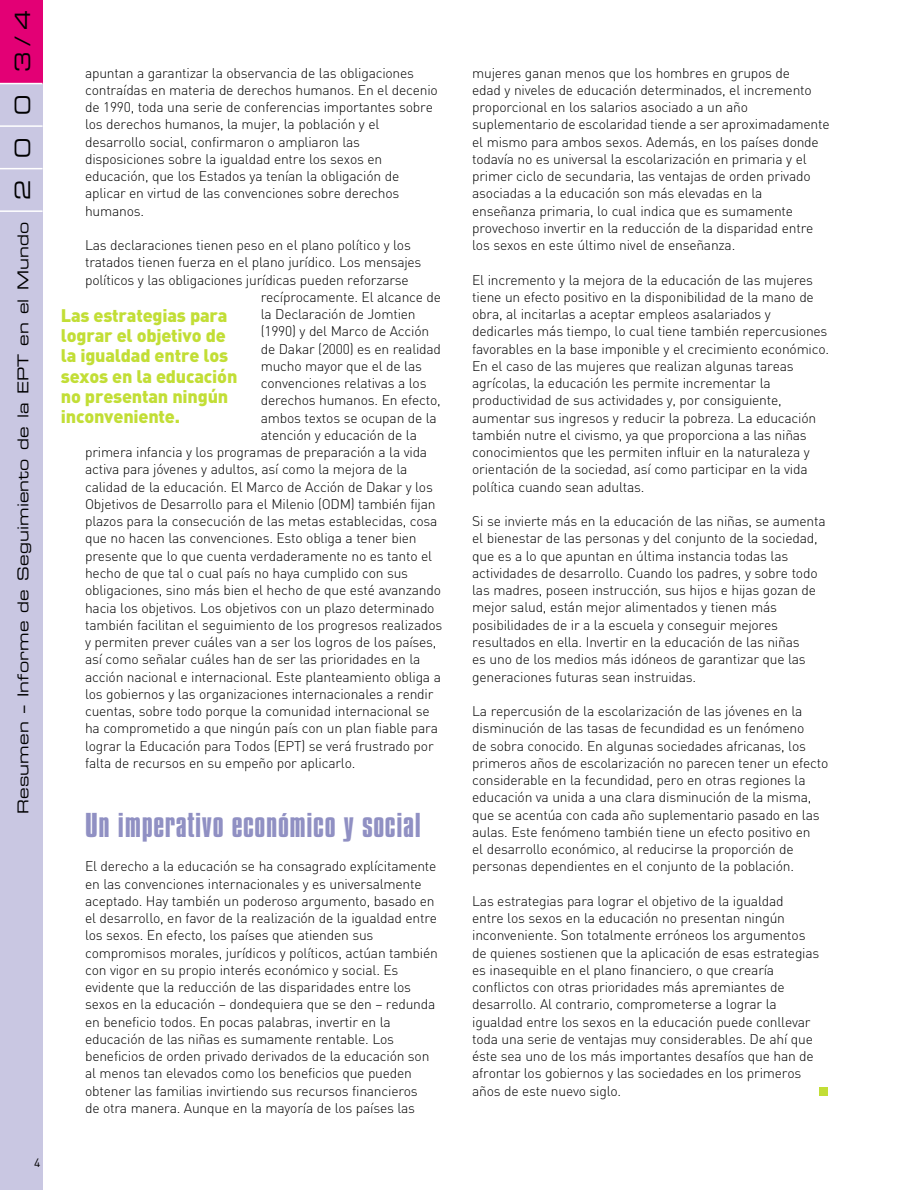
<style>
.page{position:relative;width:914px;height:1190px;background:#fff}
.page>*{position:absolute;margin:0;border:0;box-sizing:border-box;transform-origin:0 0}
.t1{font:29.7px "Compacta BT";letter-spacing:.02em;color:#9090c3;scale:1.11 1}
.t2{font:21px "Eurostile Extended Two";color:#000}
.t3{font:900 18px/20.2px "DIN";letter-spacing:-.01em;color:#c2de36}
.t4{font:15px "Eurostile Extended Two";letter-spacing:.01em;color:#000}
.t5{font:300 13.8px/17.2px "DIN";letter-spacing:-.015em;color:#000}
.t6{font:12px "DIN";color:#000}
</style>
<div class="page">
<div style="left:0;top:84px;width:43px;height:1105px;background:#c9c7e2"></div>
<div style="left:0;top:0;width:43px;height:84px;background:#e30075"></div>
<hr style="left:0;top:210px;width:43px;height:2px;background:#fff">
<hr style="left:0;top:168px;width:43px;height:1px;background:#fff">
<hr style="left:0;top:125px;width:43px;height:2px;background:#fff">
<hr style="left:0;top:83px;width:43px;height:1px;background:#fff">
<div style="left:819px;top:1087px;width:9px;height:8px;background:#c2de36"></div>
<h2 class="t2" style="left:15px;top:72px;width:64px;rotate:-90deg">3 / 4</h2>
<h2 class="t2" style="left:15px;top:115px;width:22px;rotate:-90deg">0</h2>
<h2 class="t2" style="left:15px;top:157px;width:22px;rotate:-90deg">0</h2>
<h2 class="t2" style="left:15px;top:200px;width:22px;rotate:-90deg">2</h2>
<p class="t4" style="left:17px;top:813px;width:593px;rotate:-90deg">Resumen – Informe de Seguimiento de la EPT en el Mundo</p>
<p class="t6" style="left:34px;top:1158px;width:8px">4</p>
<p class="t5" style="left:85px;top:66px;width:354px">apuntan a garantizar la observancia de las obligaciones contraídas en materia de derechos humanos. En el decenio de 1990, toda una serie de conferencias importantes sobre los derechos humanos, la mujer, la población y el desarrollo social, confirmaron o ampliaron las disposiciones sobre la igualdad entre los sexos en educación, que los Estados ya tenían la obligación de aplicar en virtud de las convenciones sobre derechos humanos.</p>
<p class="t5" style="left:85px;top:238px;width:327px">Las declaraciones tienen peso en el plano político y los</p>
<p class="t5" style="left:85px;top:255px;width:338px">tratados tienen fuerza en el plano jurídico. Los mensajes</p>
<p class="t5" style="left:85px;top:273px;width:325px">políticos y las obligaciones jurídicas pueden reforzarse</p>
<p class="t5" style="left:261px;top:290px;width:182px">recíprocamente. El alcance de</p>
<p class="t5" style="left:261px;top:307px;width:156px">la Declaración de Jomtien</p>
<p class="t5" style="left:261px;top:324px;width:170px">(1990) y del Marco de Acción</p>
<p class="t5" style="left:261px;top:342px;width:182px">de Dakar (2000) es en realidad</p>
<p class="t5" style="left:261px;top:359px;width:163px">mucho mayor que el de las</p>
<p class="t5" style="left:261px;top:376px;width:167px">convenciones relativas a los</p>
<p class="t5" style="left:261px;top:393px;width:181px">derechos humanos. En efecto,</p>
<p class="t5" style="left:261px;top:411px;width:178px">ambos textos se ocupan de la</p>
<p class="t5" style="left:261px;top:428px;width:158px">atención y educación de la</p>
<p class="t5" style="left:85px;top:445px;width:343px">primera infancia y los programas de preparación a la vida</p>
<p class="t5" style="left:85px;top:462px;width:324px">activa para jóvenes y adultos, así como la mejora de la</p>
<p class="t5" style="left:85px;top:480px;width:349px">calidad de la educación. El Marco de Acción de Dakar y los</p>
<p class="t5" style="left:85px;top:497px;width:352px">Objetivos de Desarrollo para el Milenio (ODM) también fijan</p>
<p class="t5" style="left:85px;top:514px;width:354px">plazos para la consecución de las metas establecidas, cosa</p>
<p class="t5" style="left:85px;top:531px;width:333px">que no hacen las convenciones. Esto obliga a tener bien</p>
<p class="t5" style="left:85px;top:549px;width:349px">presente que lo que cuenta verdaderamente no es tanto el</p>
<p class="t5" style="left:85px;top:566px;width:324px">hecho de que tal o cual país no haya cumplido con sus</p>
<p class="t5" style="left:85px;top:583px;width:357px">obligaciones, sino más bien el hecho de que esté avanzando</p>
<p class="t5" style="left:85px;top:600px;width:351px">hacia los objetivos. Los objetivos con un plazo determinado</p>
<p class="t5" style="left:85px;top:618px;width:359px">también facilitan el seguimiento de los progresos realizados</p>
<p class="t5" style="left:85px;top:635px;width:353px">y permiten prever cuáles van a ser los logros de los países,</p>
<p class="t5" style="left:85px;top:652px;width:337px">así como señalar cuáles han de ser las prioridades en la</p>
<p class="t5" style="left:85px;top:669px;width:357px">acción nacional e internacional. Este planteamiento obliga a</p>
<p class="t5" style="left:85px;top:687px;width:350px">los gobiernos y las organizaciones internacionales a rendir</p>
<p class="t5" style="left:85px;top:704px;width:346px">cuentas, sobre todo porque la comunidad internacional se</p>
<p class="t5" style="left:85px;top:721px;width:354px">ha comprometido a que ningún país con un plan fiable para</p>
<p class="t5" style="left:85px;top:738px;width:350px">lograr la Educación para Todos (EPT) se verá frustrado por</p>
<p class="t5" style="left:85px;top:756px;width:272px">falta de recursos en su empeño por aplicarlo.</p>
<h3 class="t3" style="left:61px;top:307px;width:178px">Las estrategias para lograr el objetivo de la igualdad entre los sexos en la educación no presentan ningún inconveniente.</h3>
<h1 class="t1" style="left:85px;top:812px;width:304px">Un imperativo económico y social</h1>
<p class="t5" style="left:85px;top:859px;width:354px">El derecho a la educación se ha consagrado explícitamente en las convenciones internacionales y es universalmente aceptado. Hay también un poderoso argumento, basado en el desarrollo, en favor de la realización de la igualdad entre los sexos. En efecto, los países que atienden sus compromisos morales, jurídicos y políticos, actúan también con vigor en su propio interés económico y social. Es evidente que la reducción de las disparidades entre los sexos en la educación – dondequiera que se den – redunda en beneficio todos. En pocas palabras, invertir en la educación de las niñas es sumamente rentable. Los beneficios de orden privado derivados de la educación son al menos tan elevados como los beneficios que pueden obtener las familias invirtiendo sus recursos financieros<br>de otra manera. Aunque en la mayoría de los países las</p>
<p class="t5" style="left:472px;top:66px;width:359px">mujeres ganan menos que los hombres en grupos de<br>edad y niveles de educación determinados, el incremento proporcional en los salarios asociado a un año suplementario de escolaridad tiende a ser aproximadamente el mismo para ambos sexos. Además, en los países donde todavía no es universal la escolarización en primaria y el primer ciclo de secundaria, las ventajas de orden privado asociadas a la educación son más elevadas en la enseñanza primaria, lo cual indica que es sumamente provechoso invertir en la reducción de la disparidad entre los sexos en este último nivel de enseñanza.</p>
<p class="t5" style="left:472px;top:273px;width:358px">El incremento y la mejora de la educación de las mujeres tiene un efecto positivo en la disponibilidad de la mano de obra, al incitarlas a aceptar empleos asalariados y dedicarles más tiempo, lo cual tiene también repercusiones favorables en la base imponible y el crecimiento económico.<br>En el caso de las mujeres que realizan algunas tareas agrícolas, la educación les permite incrementar la productividad de sus actividades y, por consiguiente, aumentar sus ingresos y reducir la pobreza. La educación también nutre el civismo, ya que proporciona a las niñas conocimientos que les permiten influir en la naturaleza y orientación de la sociedad, así como participar en la vida política cuando sean adultas.</p>
<p class="t5" style="left:472px;top:514px;width:355px">Si se invierte más en la educación de las niñas, se aumenta el bienestar de las personas y del conjunto de la sociedad, que es a lo que apuntan en última instancia todas las actividades de desarrollo. Cuando los padres, y sobre todo las madres, poseen instrucción, sus hijos e hijas gozan de mejor salud, están mejor alimentados y tienen más posibilidades de ir a la escuela y conseguir mejores resultados en ella. Invertir en la educación de las niñas<br>es uno de los medios más idóneos de garantizar que las generaciones futuras sean instruidas.</p>
<p class="t5" style="left:472px;top:704px;width:357px">La repercusión de la escolarización de las jóvenes en la disminución de las tasas de fecundidad es un fenómeno<br>de sobra conocido. En algunas sociedades africanas, los primeros años de escolarización no parecen tener un efecto considerable en la fecundidad, pero en otras regiones la educación va unida a una clara disminución de la misma, que se acentúa con cada año suplementario pasado en las aulas. Este fenómeno también tiene un efecto positivo en<br>el desarrollo económico, al reducirse la proporción de personas dependientes en el conjunto de la población.</p>
<p class="t5" style="left:472px;top:894px;width:348px">Las estrategias para lograr el objetivo de la igualdad<br>entre los sexos en la educación no presentan ningún inconveniente. Son totalmente erróneos los argumentos de quienes sostienen que la aplicación de esas estrategias es inasequible en el plano financiero, o que crearía conflictos con otras prioridades más apremiantes de desarrollo. Al contrario, comprometerse a lograr la igualdad entre los sexos en la educación puede conllevar toda una serie de ventajas muy considerables. De ahí que éste sea uno de los más importantes desafíos que han de afrontar los gobiernos y las sociedades en los primeros años de este nuevo siglo.</p>
</div>
